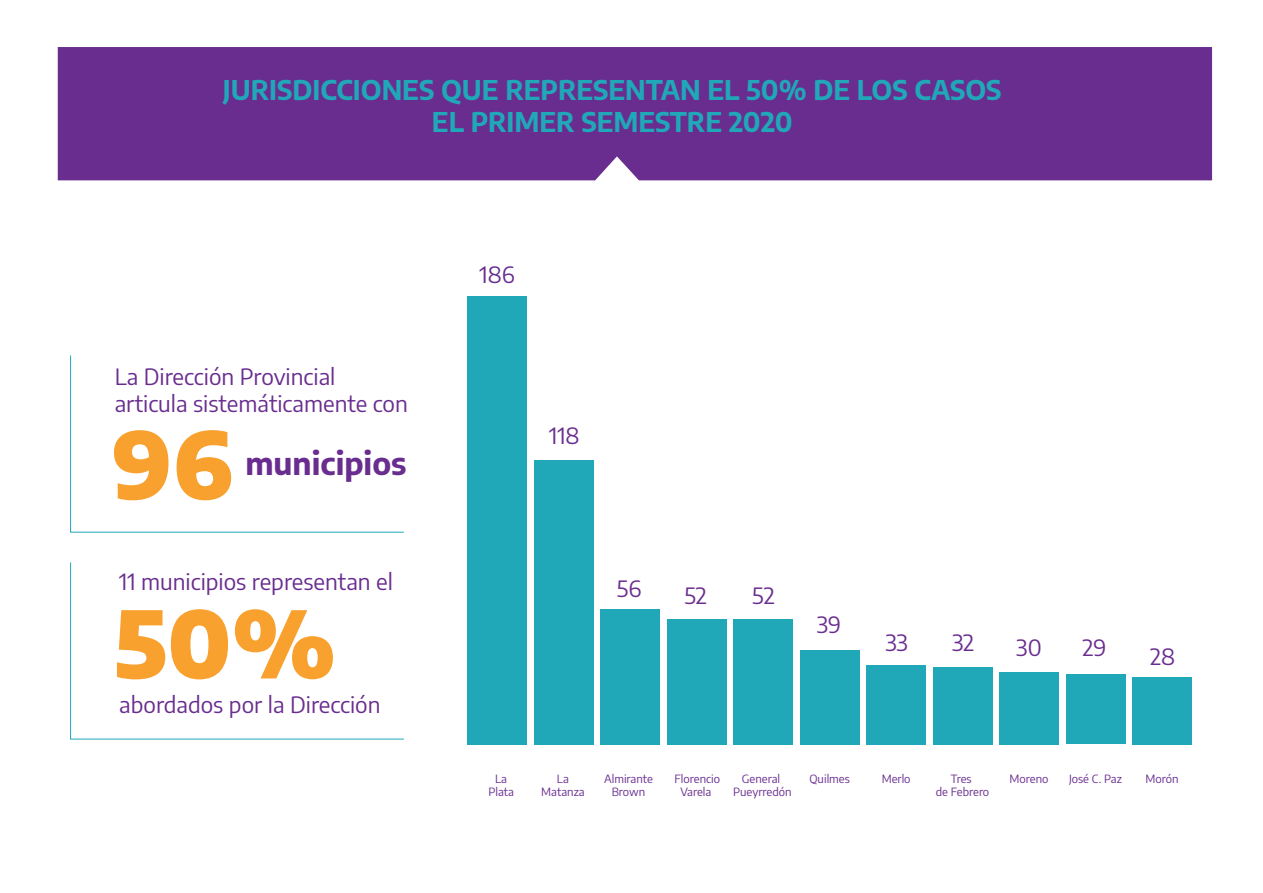
<style>
.page{position:relative;width:1263px;height:893px;background:#fff}
.page>*{position:absolute;margin:0;border:0;box-sizing:border-box;transform-origin:0 0}
.t1{font:900 92.25px/179.1px "Encode Sans";color:#f9a12e}
.t2{font:700 31.35px "Encode Sans";color:#692d8f}
.t3{font:700 26.7px/32px "Encode Sans";color:#20a8b9;text-align:center}
.t4{font:22.5px/27px "Encode Sans";color:#692d8f}
.t5{font:11.4px/13.6px "Encode Sans";color:#692d8f;text-align:center}
</style>
<div class="page">
<div style="left:58px;top:47px;width:1154px;height:133px;background:#692d8f"></div>
<svg style="left:70px;top:355px;width:334px;height:178px"></svg>
<svg style="left:70px;top:562px;width:334px;height:178px"></svg>
<div style="left:1132px;top:677px;width:60px;height:67px;background:#20a8b9"></div>
<div style="left:1066px;top:674px;width:59px;height:70px;background:#20a8b9"></div>
<div style="left:999px;top:672px;width:60px;height:72px;background:#20a8b9"></div>
<div style="left:933px;top:667px;width:59px;height:77px;background:#20a8b9"></div>
<div style="left:866px;top:665px;width:60px;height:79px;background:#20a8b9"></div>
<div style="left:800px;top:650px;width:60px;height:94px;background:#20a8b9"></div>
<div style="left:733px;top:619px;width:60px;height:125px;background:#20a8b9"></div>
<div style="left:667px;top:619px;width:60px;height:125px;background:#20a8b9"></div>
<div style="left:600px;top:609px;width:60px;height:135px;background:#20a8b9"></div>
<div style="left:534px;top:460px;width:60px;height:284px;background:#20a8b9"></div>
<div style="left:467px;top:296px;width:60px;height:448px;background:#20a8b9"></div>
<p class="t3" style="left:223px;top:72px;width:780px">JURISDICCIONES QUE REPRESENTAN EL 50% DE LOS CASOS<br>EL PRIMER SEMESTRE 2020</p>
<p class="t4" style="left:115px;top:362px;width:295px">La Dirección Provincial articula sistemáticamente con</p>
<h2 class="t2" style="left:245px;top:439px;width:163px">municipios</h2>
<h1 class="t1" style="left:112px;top:368px;width:226px">96<br>50%</h1>
<p class="t4" style="left:119px;top:567px;width:275px">11 municipios representan el</p>
<p class="t4" style="left:119px;top:690px;width:263px">abordados por la Dirección</p>
<p class="t4" style="left:479px;top:260px;width:37px">186</p>
<p class="t4" style="left:549px;top:421px;width:32px">118</p>
<p class="t4" style="left:617px;top:574px;width:26px">56</p>
<p class="t4" style="left:684px;top:581px;width:24px">52</p>
<p class="t4" style="left:752px;top:581px;width:24px">52</p>
<p class="t4" style="left:817px;top:610px;width:26px">39</p>
<p class="t4" style="left:885px;top:628px;width:24px">33</p>
<p class="t4" style="left:952px;top:628px;width:24px">32</p>
<p class="t4" style="left:1016px;top:633px;width:27px">30</p>
<p class="t4" style="left:1082px;top:633px;width:26px">29</p>
<p class="t4" style="left:1150px;top:642px;width:26px">28</p>
<p class="t5" style="left:488px;top:771px;width:27px">La<br>Plata</p>
<p class="t5" style="left:541px;top:771px;width:45px">La<br>Matanza</p>
<p class="t5" style="left:604px;top:771px;width:50px">Almirante<br>Brown</p>
<p class="t5" style="left:674px;top:771px;width:47px">Florencio<br>Varela</p>
<p class="t5" style="left:733px;top:771px;width:60px">General<br>Pueyrredón</p>
<p class="t5" style="left:809px;top:771px;width:42px">Quilmes</p>
<p class="t5" style="left:882px;top:771px;width:30px">Merlo</p>
<p class="t5" style="left:936px;top:771px;width:55px">Tres<br>de Febrero</p>
<p class="t5" style="left:1009px;top:771px;width:40px">Moreno</p>
<p class="t5" style="left:1069px;top:771px;width:54px">José C. Paz</p>
<p class="t5" style="left:1145px;top:771px;width:35px">Morón</p>
</div>
